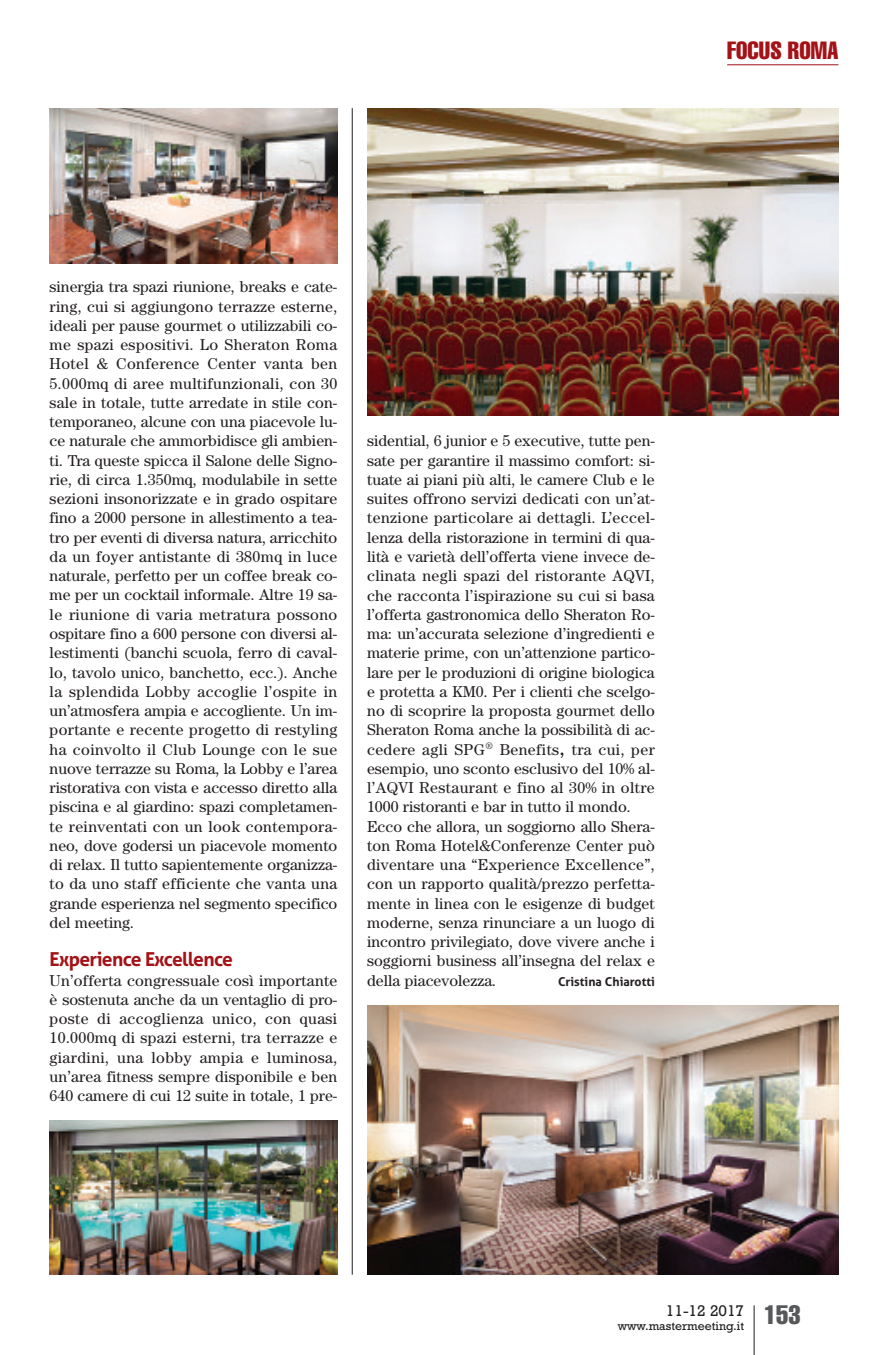
<style>
.page{position:relative;width:893px;height:1355px;background:#fff}
.page>*{position:absolute;margin:0;border:0;box-sizing:border-box;transform-origin:0 0}
.t1{font:extra-condensed 24.5px "Helvetica";color:#a31217}
.t2{font:700 19.25px "Aller";letter-spacing:-.035em;color:#a31217}
.t3{font:15.75px/19.2px "Century";color:#231f20;text-align:justify}
.t4{font:15.75px "Rockwell";color:#231f20}
.t5{font:12.25px "Rockwell";color:#231f20}
.t6{font:700 12.25px "Aller";color:#231f20}
.s1{font-weight:700}
</style>
<div class="page">
<hr style="left:754px;top:1305px;width:1px;height:49px;background:#231f20">
<hr style="left:727px;top:64px;width:111px;height:1px;background:#a31217">
<hr style="left:352px;top:108px;width:1px;height:1166px;background:#231f20">
<img style="left:50px;top:1120px;width:287px;height:154px">
<img style="left:367px;top:108px;width:471px;height:307px">
<img style="left:367px;top:1005px;width:471px;height:269px">
<img style="left:50px;top:108px;width:287px;height:155px">
<h1 class="t1" style="left:727px;top:42px;width:113px">FOCUS ROMA</h1>
<p class="t3" style="left:50px;top:279px;width:289px">sinergia tra spazi riunione, breaks e cate&shy;ring, cui si aggiungono terrazze esterne, ideali per pause gourmet o utilizzabili co&shy;me spazi espositivi. Lo Sheraton Roma Hotel &amp; Conference Center vanta ben 5.000mq di aree multifunzionali, con 30 sale in totale, tutte arredate in stile con&shy;temporaneo, alcune con una piacevole lu&shy;ce naturale che ammorbidisce gli ambien&shy;ti. Tra queste spicca il Salone delle Signo&shy;rie, di circa 1.350mq, modulabile in sette sezioni insonorizzate e in grado ospitare fino a 2000 persone in allestimento a tea&shy;tro per eventi di diversa natura, arricchito da un foyer antistante di 380mq in luce naturale, perfetto per un coffee break co&shy;me per un cocktail informale. Altre 19 sa&shy;le riunione di varia metratura possono ospitare fino a 600 persone con diversi al&shy;lestimenti (banchi scuola, ferro di caval&shy;lo, tavolo unico, banchetto, ecc.). Anche la splendida Lobby accoglie l’ospite in un’atmosfera ampia e accogliente. Un im&shy;portante e recente progetto di restyling ha coinvolto il Club Lounge con le sue nuove terrazze su Roma, la Lobby e l’area ristorativa con vista e accesso diretto alla piscina e al giardino: spazi completamen&shy;te reinventati con un look contempora&shy;neo, dove godersi un piacevole momento di relax. Il tutto sapientemente organizza&shy;to da uno staff efficiente che vanta una grande esperienza nel segmento specifico del meeting.</p>
<p class="t2" style="left:50px;top:947px;width:185px">Experience Excellence</p>
<p class="t3" style="left:50px;top:972px;width:289px">Un’offerta congressuale così importante è sostenuta anche da un ventaglio di pro&shy;poste di accoglienza unico, con quasi 10.000mq di spazi esterni, tra terrazze e giardini, una lobby ampia e luminosa, un’area fitness sempre disponibile e ben 640 camere di cui 12 suite in totale, 1 pre-</p>
<p class="t3" style="left:367px;top:433px;width:289px;text-align:left">sidential, 6 junior e 5 executive, tutte pen&shy;sate per garantire il massimo comfort: si&shy;tuate ai piani più alti, le camere Club e le suites offrono servizi dedicati con un’at&shy;tenzione particolare ai dettagli. L’eccel&shy;lenza della ristorazione in termini di qua&shy;lità e varietà dell’offerta viene invece de&shy;clinata negli spazi del ristorante AQVI, che racconta l’ispirazione su cui si basa l’offerta gastronomica dello Sheraton Ro&shy;ma: un’accurata selezione d’ingredienti e materie prime, con un’attenzione partico&shy;lare per le produzioni di origine biologica e protetta a KM0. Per i clienti che scelgo&shy;no di scoprire la proposta gourmet dello Sheraton Roma anche la possibilità di ac&shy;cedere agli SPG<sup>®</sup> Benefits<span class="s1">,</span> tra cui, per esempio, uno sconto esclusivo del 10% al&shy;l’AQVI Restaurant e fino al 30% in oltre 1000 ristoranti e bar in tutto il mondo.<br>Ecco che allora, un soggiorno allo Shera&shy;ton Roma Hotel&amp;Conferenze Center può diventare una “Experience Excellence”, con un rapporto qualità/prezzo perfetta&shy;mente in linea con le esigenze di budget moderne, senza rinunciare a un luogo di incontro privilegiato, dove vivere anche i soggiorni business all’insegna del relax e della piacevolezza.</p>
<p class="t6" style="left:558px;top:973px;width:98px">Cristina Chiarotti</p>
<p class="t5" style="left:618px;top:1321px;width:184px">www.mastermeeting.it <sup>153</sup></p>
<p class="t4" style="left:666px;top:1305px;width:80px">11-12 2017</p>
</div>
